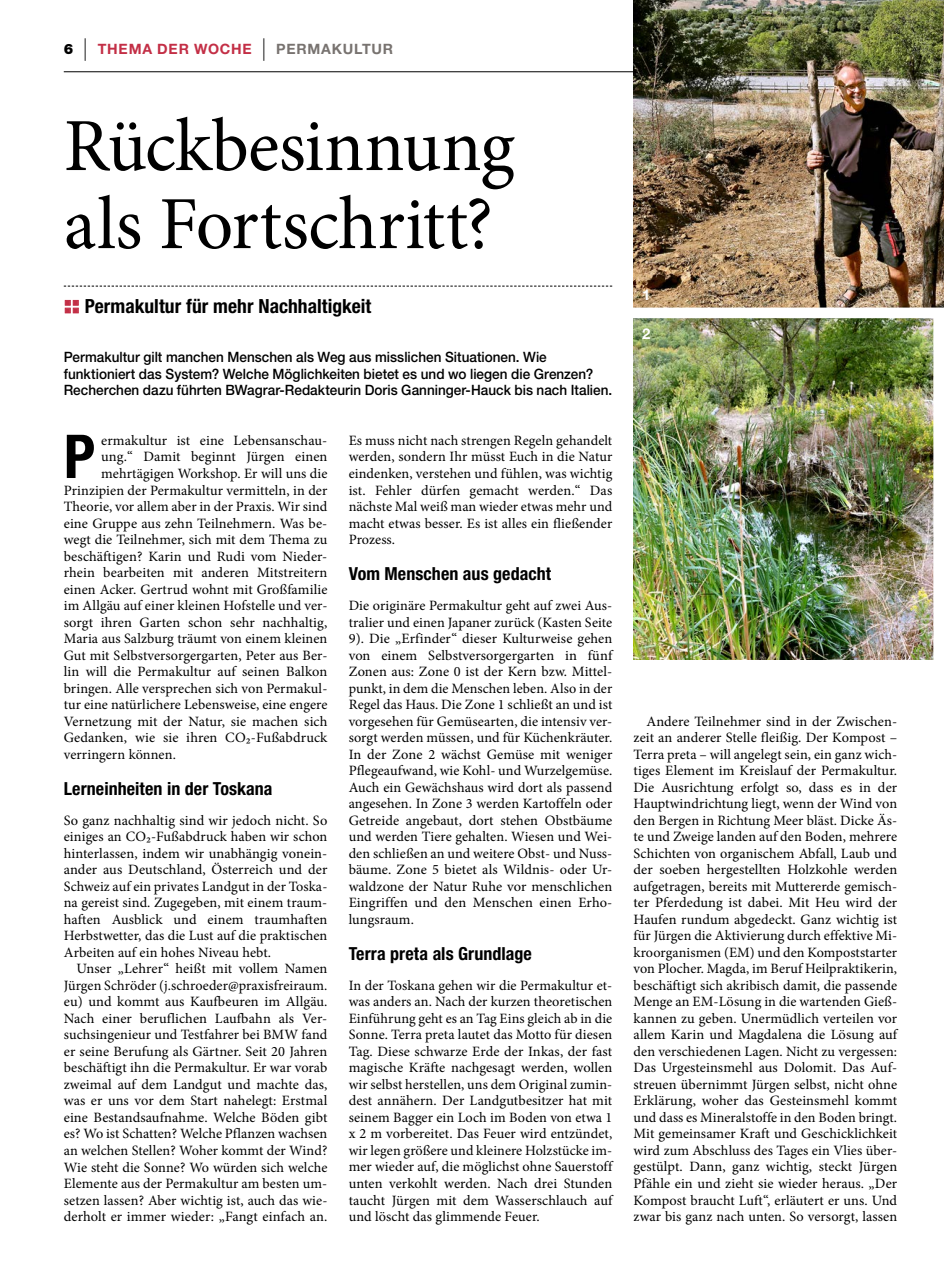
<style>
.page{position:relative;width:944px;height:1285px;background:#fff}
.page>*{position:absolute;margin:0;border:0;box-sizing:border-box;transform-origin:0 0}
.t1{font:75px/78px "Minion Pro";letter-spacing:-.01em;color:#000}
.t2{font:700 condensed 60.45px "Helvetica Neue LT Std";color:#000}
.t3{font:700 condensed 19.5px "Helvetica Neue LT Std";letter-spacing:.005em;color:#000}
.t4{font:700 condensed 18px "Helvetica Neue LT Std";letter-spacing:.005em;color:#000}
.t5{font:700 15px "Helvetica Neue LT Std";color:#fff}
.t6{font:14.25px/16.5px "Minion Pro";letter-spacing:.005em;color:#000;text-align:justify}
.t7{font:500 14.25px/16.5px "Helvetica Neue LT Std";color:#000;scale:.95 1}
.t8{font:700 14.25px "Helvetica Neue LT Std";letter-spacing:.055em;color:#c32f46}
.s1{font-weight:900;color:#000}
.s2{font-weight:100;font-size:22.5px;color:#000}
.s3{color:#787370}
.s4{font-weight:900;font-stretch:normal;font-size:24px;color:#c32f46}
</style>
<div class="page">
<hr style="left:64px;top:71px;width:570px;height:1px;background:#000">
<svg style="left:64px;top:286px;width:548px;height:1px"></svg>
<img style="left:634px;top:0;width:310px;height:659px">
<div style="left:630px;top:307px;width:314px;height:11px;background:#fff"></div>
<div style="left:933px;top:311px;width:11px;height:360px;background:#fff"></div>
<p class="t8" style="left:64px;top:40px;width:331px"><span class="s1">6</span> <span class="s2">|</span> THEMA DER WOCHE <span class="s2">|</span> <span class="s3">PERMAKULTUR</span></p>
<h1 class="t1" style="left:64px;top:107px;width:452px">Rückbesinnung als Fortschritt?</h1>
<h3 class="t3" style="left:64px;top:294px;width:309px"><span class="s4">::</span> Permakultur für mehr Nachhaltigkeit</h3>
<p class="t7" style="left:64px;top:349px;width:579px">Permakultur gilt manchen Menschen als Weg aus misslichen Situationen. Wie funktioniert das System? Welche Möglichkeiten bietet es und wo liegen die Grenzen?<br>Recherchen dazu führten BWagrar-Redakteurin Doris Ganninger-Hauck bis nach Italien.</p>
<h2 class="t2" style="left:64px;top:420px;width:33px">P</h2>
<p class="t6" style="left:101px;top:432px;width:228px">ermakultur ist eine Lebensanschau-</p>
<p class="t6" style="left:101px;top:448px;width:228px">ung.“ Damit beginnt Jürgen einen</p>
<p class="t6" style="left:101px;top:465px;width:228px">mehrtägigen Workshop. Er will uns die</p>
<p class="t6" style="left:64px;top:481px;width:265px">Prinzipien der Permakultur vermitteln, in der</p>
<p class="t6" style="left:64px;top:498px;width:265px">Theorie, vor allem aber in der Praxis. Wir sind</p>
<p class="t6" style="left:64px;top:514px;width:265px">eine Gruppe aus zehn Teilnehmern. Was be-</p>
<p class="t6" style="left:64px;top:531px;width:265px">wegt die Teilnehmer, sich mit dem Thema zu</p>
<p class="t6" style="left:64px;top:547px;width:265px">beschäftigen? Karin und Rudi vom Nieder-</p>
<p class="t6" style="left:64px;top:564px;width:265px">rhein bearbeiten mit anderen Mitstreitern</p>
<p class="t6" style="left:64px;top:580px;width:265px">einen Acker. Gertrud wohnt mit Großfamilie</p>
<p class="t6" style="left:64px;top:597px;width:265px">im Allgäu auf einer kleinen Hofstelle und ver-</p>
<p class="t6" style="left:64px;top:613px;width:265px">sorgt ihren Garten schon sehr nachhaltig,</p>
<p class="t6" style="left:64px;top:630px;width:265px">Maria aus Salzburg träumt von einem kleinen</p>
<p class="t6" style="left:64px;top:646px;width:265px">Gut mit Selbstversorgergarten, Peter aus Ber-</p>
<p class="t6" style="left:64px;top:663px;width:265px">lin will die Permakultur auf seinen Balkon</p>
<p class="t6" style="left:64px;top:679px;width:265px">bringen. Alle versprechen sich von Permakul-</p>
<p class="t6" style="left:64px;top:696px;width:265px">tur eine natürlichere Lebensweise, eine engere</p>
<p class="t6" style="left:64px;top:712px;width:265px">Vernetzung mit der Natur, sie machen sich</p>
<p class="t6" style="left:64px;top:729px;width:265px">Gedanken, wie sie ihren CO2-Fußabdruck</p>
<p class="t6" style="left:64px;top:745px;width:114px">verringern können.</p>
<p class="t4" style="left:64px;top:777px;width:210px">Lerneinheiten in der Toskana</p>
<p class="t6" style="left:64px;top:811px;width:265px">So ganz nachhaltig sind wir jedoch nicht. So einiges an CO2-Fußabdruck haben wir schon hinterlassen, indem wir unabhängig vonein&shy;ander aus Deutschland, Österreich und der Schweiz auf ein privates Landgut in der Toska&shy;na gereist sind. Zugegeben, mit einem traum&shy;haften Ausblick und einem traumhaften Herbstwetter, das die Lust auf die praktischen Arbeiten auf ein hohes Niveau hebt.</p>
<p class="t6" style="left:64px;top:960px;width:265px;text-indent:13px">Unser „Lehrer“ heißt mit vollem Namen Jürgen Schröder (j.schroeder@praxisfreiraum. eu) und kommt aus Kaufbeuren im Allgäu.<br>Nach einer beruflichen Laufbahn als Ver&shy;suchsingenieur und Testfahrer bei BMW fand er seine Berufung als Gärtner. Seit 20 Jahren beschäftigt ihn die Permakultur. Er war vorab zweimal auf dem Landgut und machte das, was er uns vor dem Start nahelegt: Erstmal eine Bestandsaufnahme. Welche Böden gibt es? Wo ist Schatten? Welche Pflanzen wachsen an welchen Stellen? Woher kommt der Wind?<br>Wie steht die Sonne? Wo würden sich welche Elemente aus der Permakultur am besten um&shy;setzen lassen? Aber wichtig ist, auch das wie&shy;derholt er immer wieder: „Fangt einfach an.</p>
<p class="t6" style="left:349px;top:432px;width:265px">Es muss nicht nach strengen Regeln gehandelt werden, sondern Ihr müsst Euch in die Natur eindenken, verstehen und fühlen, was wichtig ist. Fehler dürfen gemacht werden.“ Das nächste Mal weiß man wieder etwas mehr und macht etwas besser. Es ist alles ein fließender Prozess.</p>
<p class="t4" style="left:349px;top:563px;width:204px">Vom Menschen aus gedacht</p>
<p class="t6" style="left:349px;top:597px;width:265px">Die originäre Permakultur geht auf zwei Aus&shy;tralier und einen Japaner zurück (Kasten Seite 9). Die „Erfinder“ dieser Kulturweise gehen von einem Selbstversorgergarten in fünf Zonen aus: Zone 0 ist der Kern bzw. Mittel&shy;punkt, in dem die Menschen leben. Also in der Regel das Haus. Die Zone 1 schließt an und ist vorgesehen für Gemüsearten, die intensiv ver&shy;sorgt werden müssen, und für Küchenkräuter.<br>In der Zone 2 wächst Gemüse mit weniger Pflegeaufwand, wie Kohl- und Wurzelgemüse.<br>Auch ein Gewächshaus wird dort als passend angesehen. In Zone 3 werden Kartoffeln oder Getreide angebaut, dort stehen Obstbäume und werden Tiere gehalten. Wiesen und Wei&shy;den schließen an und weitere Obst- und Nuss&shy;bäume. Zone 5 bietet als Wildnis- oder Ur&shy;waldzone der Natur Ruhe vor menschlichen Eingriffen und den Menschen einen Erho&shy;lungsraum.</p>
<p class="t4" style="left:349px;top:942px;width:185px">Terra preta als Grundlage</p>
<p class="t6" style="left:349px;top:976px;width:265px">In der Toskana gehen wir die Permakultur et&shy;was anders an. Nach der kurzen theoretischen Einführung geht es an Tag Eins gleich ab in die Sonne. Terra preta lautet das Motto für diesen Tag. Diese schwarze Erde der Inkas, der fast magische Kräfte nachgesagt werden, wollen wir selbst herstellen, uns dem Original zumin&shy;dest annähern. Der Landgutbesitzer hat mit seinem Bagger ein Loch im Boden von etwa 1 x 2 m vorbereitet. Das Feuer wird entzündet, wir legen größere und kleinere Holzstücke im&shy;mer wieder auf, die möglichst ohne Sauerstoff unten verkohlt werden. Nach drei Stunden taucht Jürgen mit dem Wasserschlauch auf und löscht das glimmende Feuer.</p>
<p class="t5" style="left:642px;top:285px;width:10px">1</p>
<p class="t5" style="left:642px;top:324px;width:10px">2</p>
<p class="t6" style="left:634px;top:712px;width:265px;text-indent:13px">Andere Teilnehmer sind in der Zwischen&shy;zeit an anderer Stelle fleißig. Der Kompost – Terra preta – will angelegt sein, ein ganz wich&shy;tiges Element im Kreislauf der Permakultur.<br>Die Ausrichtung erfolgt so, dass es in der Hauptwindrichtung liegt, wenn der Wind von den Bergen in Richtung Meer bläst. Dicke Äs&shy;te und Zweige landen auf den Boden, mehrere Schichten von organischem Abfall, Laub und der soeben hergestellten Holzkohle werden aufgetragen, bereits mit Muttererde gemisch&shy;ter Pferdedung ist dabei. Mit Heu wird der Haufen rundum abgedeckt. Ganz wichtig ist für Jürgen die Aktivierung durch effektive Mi&shy;kroorganismen (EM) und den Kompoststarter von Plocher. Magda, im Beruf Heilpraktikerin, beschäftigt sich akribisch damit, die passende Menge an EM-Lösung in die wartenden Gieß&shy;kannen zu geben. Unermüdlich verteilen vor allem Karin und Magdalena die Lösung auf den verschiedenen Lagen. Nicht zu vergessen:<br>Das Urgesteinsmehl aus Dolomit. Das Auf&shy;streuen übernimmt Jürgen selbst, nicht ohne Erklärung, woher das Gesteinsmehl kommt und dass es Mineralstoffe in den Boden bringt.<br>Mit gemeinsamer Kraft und Geschicklichkeit wird zum Abschluss des Tages ein Vlies über&shy;gestülpt. Dann, ganz wichtig, steckt Jürgen Pfähle ein und zieht sie wieder heraus. „Der Kompost braucht Luft“, erläutert er uns. Und zwar bis ganz nach unten. So versorgt, lassen</p>
</div>
